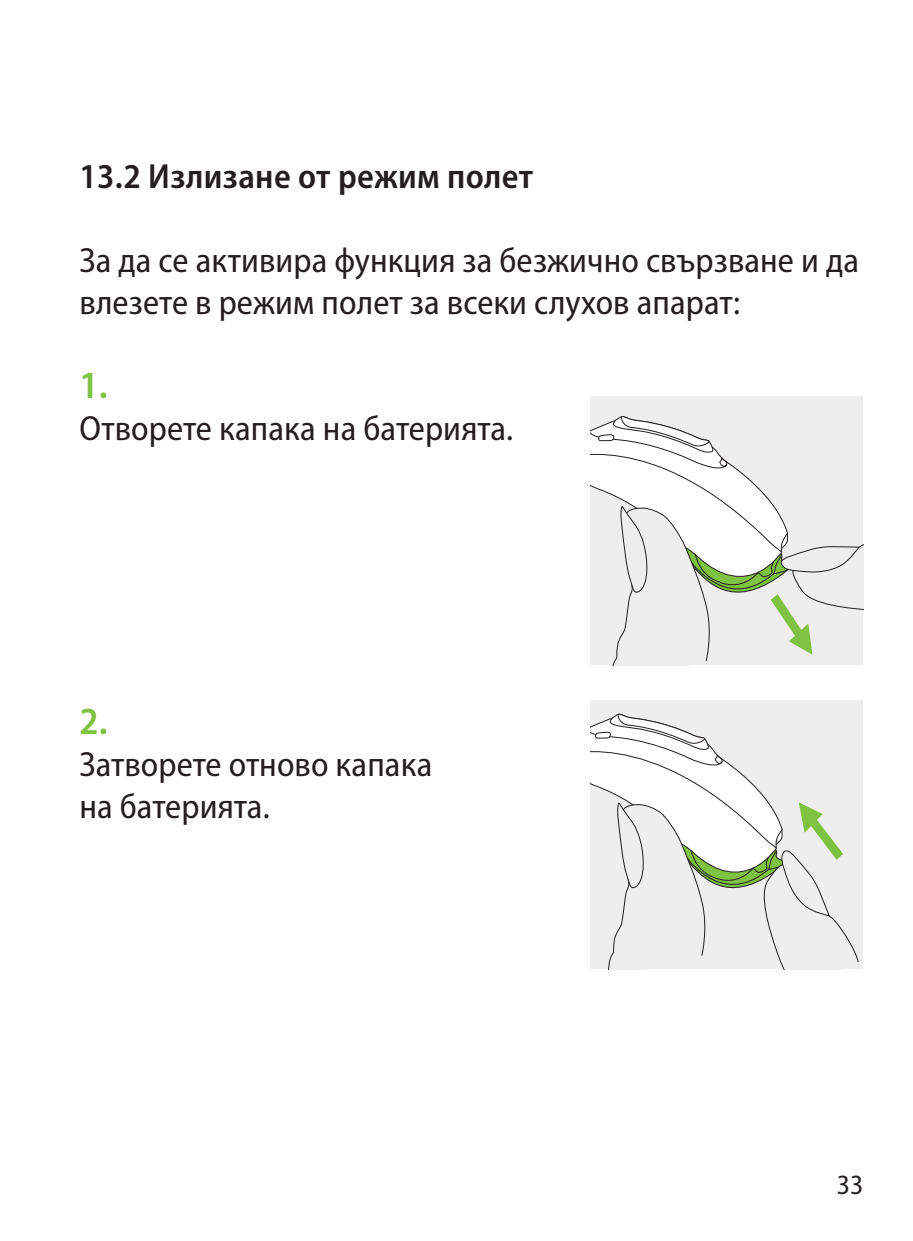
<style>
.page{position:relative;width:913px;height:1241px;background:#fff}
.page>*{position:absolute;margin:0;border:0;box-sizing:border-box;transform-origin:0 0}
.t1{font:600 semi-condensed 38.5px "Myriad Pro";color:#7fc241}
.t2{font:semi-condensed 35px/42px "Myriad Pro";letter-spacing:.005em;color:#231f20}
.t3{font:600 semi-condensed 35px "Myriad Pro";letter-spacing:.01em;color:#231f20}
.t4{font:semi-condensed 28px "Myriad Pro";color:#231f20}
</style>
<div class="page">
<div style="left:590px;top:396px;width:273px;height:269px;background:#eeeeef"></div>
<svg style="left:590px;top:416px;width:273px;height:249px"></svg>
<div style="left:590px;top:700px;width:273px;height:269px;background:#eeeeef"></div>
<svg style="left:590px;top:713px;width:269px;height:256px"></svg>
<p class="t3" style="left:79px;top:154px;width:455px">13.2 Излизане от режим полет</p>
<p class="t2" style="left:79px;top:238px;width:781px">За да се активира функция за безжично свързване и да влезете в режим полет за всеки слухов апарат:</p>
<p class="t1" style="left:79px;top:360px;width:30px">1.</p>
<p class="t2" style="left:79px;top:406px;width:435px">Отворете капака на батерията.</p>
<p class="t1" style="left:79px;top:696px;width:30px">2.</p>
<p class="t2" style="left:79px;top:742px;width:354px">Затворете отново капака на батерията.</p>
<p class="t4" style="left:837px;top:1167px;width:28px">33</p>
</div>
